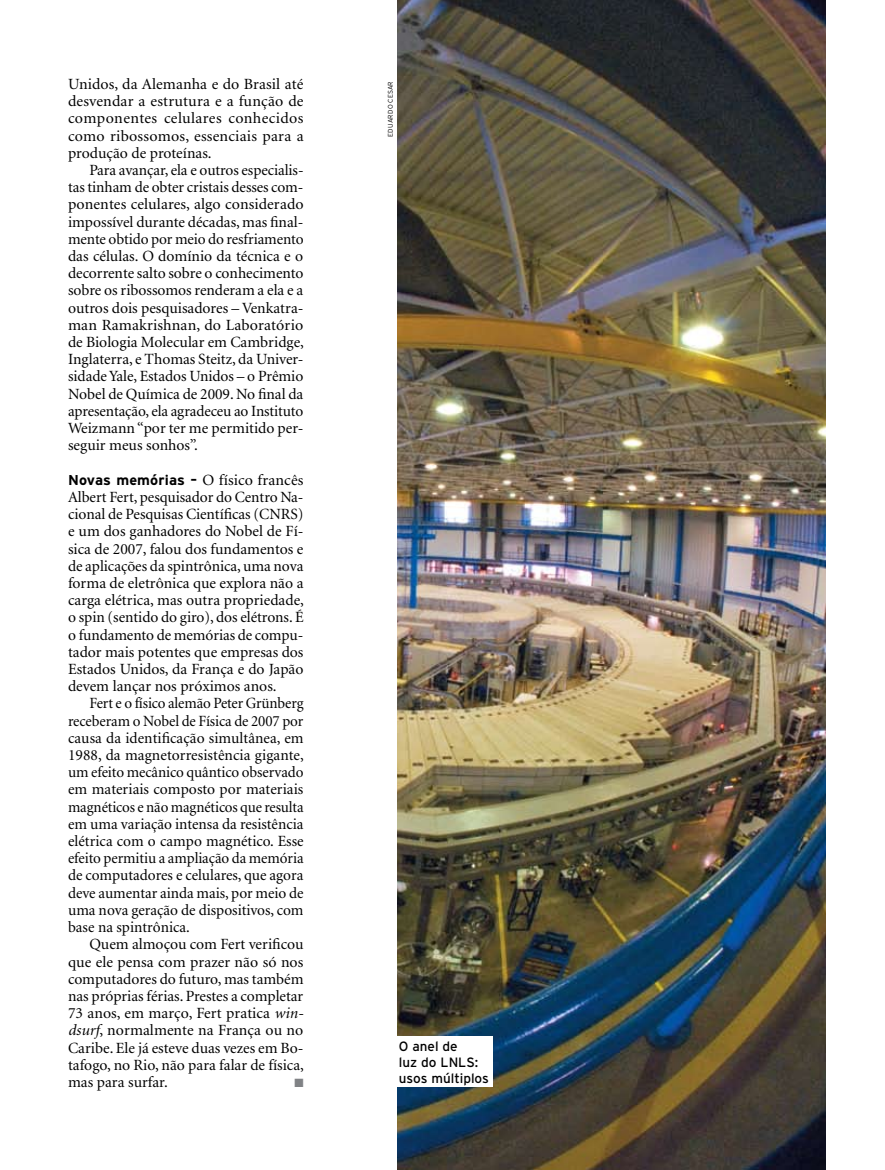
<style>
.page{position:relative;width:885px;height:1170px;background:#fff}
.page>*{position:absolute;margin:0;border:0;box-sizing:border-box;transform-origin:0 0}
.t1{font:15.6px/17.2px "Minion";color:#000;text-align:justify}
.t2{font:15.6px/17.2px "Minion";color:#000;text-align:justify;scale:.96 1}
.t3{font:700 14.25px "Interstate";letter-spacing:.01em;color:#000}
.t4{font:13.5px/15.8px "Interstate";color:#000}
.t5{font:12px "Zapf Dingbats ITC";color:#808285}
.t6{font:300 6.75px "Interstate";letter-spacing:.025em;color:#000}
.s1{font-family:"Minion";font-weight:400;font-size:15.6px}
.s2{font-style:italic}
</style>
<div class="page">
<img style="left:397px;top:0;width:428px;height:1169px">
<div style="left:394px;top:1035px;width:99px;height:51px;background:#fff"></div>
<p class="t1" style="left:68px;top:76px;width:237px">Unidos, da Alemanha e do Brasil até desvendar a estrutura e a função de componentes celulares conhecidos como ribossomos, essenciais para a produção de proteínas.</p>
<p class="t1" style="left:68px;top:162px;width:237px;text-indent:21px">Para avançar, ela e outros especialis&shy;tas tinham de obter cristais desses com&shy;ponentes celulares, algo considerado impossível durante décadas, mas final&shy;mente obtido por meio do resfriamento das células. O domínio da técnica e o decorrente salto sobre o conhecimento sobre os ribossomos renderam a ela e a outros dois pesquisadores – Venkatra&shy;man Ramakrishnan, do Laboratório de Biologia Molecular em Cambridge, Inglaterra, e Thomas Steitz, da Univer&shy;sidade Yale, Estados Unidos – o Prêmio Nobel de Química de 2009. No final da apresentação, ela agradeceu ao Instituto Weizmann “por ter me permitido per&shy;seguir meus sonhos”.</p>
<p class="t3" style="left:68px;top:471px;width:237px">Novas memórias – <span class="s1">O físico francês</span></p>
<p class="t1" style="left:68px;top:489px;width:237px">Albert Fert, pesquisador do Centro Na&shy;cional de Pesquisas Científicas (CNRS) e um dos ganhadores do Nobel de Fí&shy;sica de 2007, falou dos fundamentos e de aplicações da spintrônica, uma nova forma de eletrônica que explora não a carga elétrica, mas outra propriedade, o spin (sentido do giro), dos elétrons. É o fundamento de memórias de compu&shy;tador mais potentes que empresas dos Estados Unidos, da França e do Japão devem lançar nos próximos anos.</p>
<p class="t2" style="left:68px;top:695px;width:247px;text-indent:21px">Fert e o físico alemão Peter Grünberg receberam o Nobel de Física de 2007 por causa da identificação simultânea, em 1988, da magnetorresistência gigante, um efeito mecânico quântico observado em materiais composto por materiais magnéticos e não magnéticos que resulta em uma variação intensa da resistência elétrica com o campo magnético. Esse efeito permitiu a ampliação da memória de computadores e celulares, que agora deve aumentar ainda mais, por meio de uma nova geração de dispositivos, com base na spintrônica.</p>
<p class="t1" style="left:68px;top:936px;width:237px;text-indent:21px">Quem almoçou com Fert verificou que ele pensa com prazer não só nos computadores do futuro, mas também nas próprias férias. Prestes a completar 73 anos, em março, Fert pratica <span class="s2">win&shy;dsurf</span>, normalmente na França ou no Caribe. Ele já esteve duas vezes em Bo&shy;tafogo, no Rio, não para falar de física, mas para surfar.</p>
<p class="t5" style="left:294px;top:1077px;width:11px">■</p>
<p class="t6" style="left:386px;top:137px;width:57px;rotate:-90deg">EDUARDO CESAR</p>
<p class="t4" style="left:399px;top:1038px;width:92px">O anel de<br>luz do LNLS: usos múltiplos</p>
</div>
